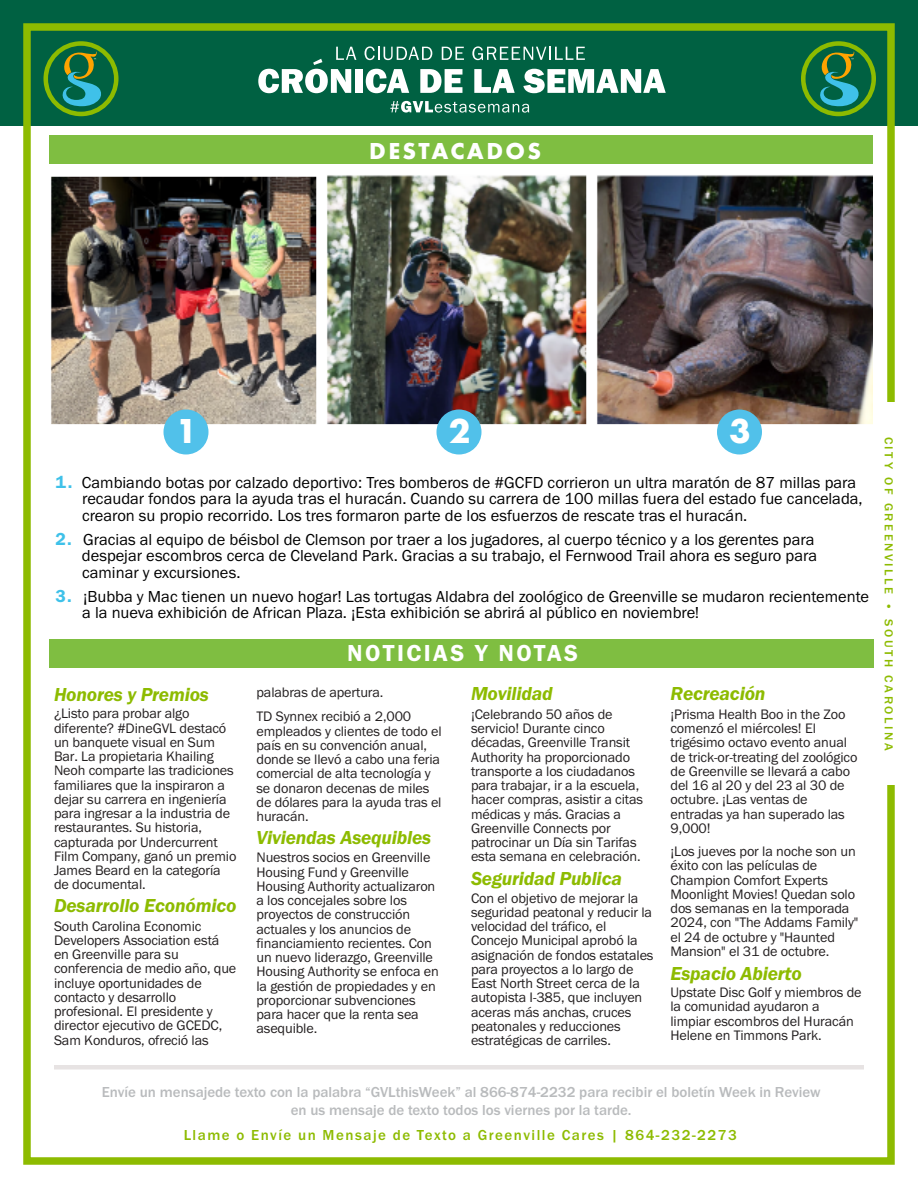
<style>
.page{position:relative;width:918px;height:1188px;background:#fff}
.page>*{position:absolute;margin:0;border:0;box-sizing:border-box;transform-origin:0 0}
.t1{font:700 36px "Futura PT";color:#fff}
.t2{font:24px "Franklin Gothic URW Dem";letter-spacing:.1em;color:#fff}
.t3{font:700 24px "Futura PT";letter-spacing:.1em;color:#fff}
.t4{font:19.5px "Franklin Gothic URW Dem Ita";letter-spacing:-.01em;color:#8dbb00}
.t5{font:16.5px/16.5px "Franklin Gothic URW Boo";color:#000}
.t6{font:500 15px/18px "Franklin Gothic URW";color:#b9bbbd;text-align:center}
.t7{font:500 15px "Franklin Gothic URW";letter-spacing:.1em;color:#8dbb00}
.t8{font:14.25px/14.2px "Franklin Gothic URW Boo";letter-spacing:-.01em;color:#231f20}
.t9{font:500 12px "Franklin Gothic URW";letter-spacing:.2em;color:#8dbb00;scale:1.07 1}
.s1{font-family:"Franklin Gothic URW Dem";font-size:18px;color:#3fc1e9}
</style>
<div class="page">
<div style="left:1px;top:0;width:917px;height:125px;background:#006142"></div>
<div style="left:44px;top:41px;width:74px;height:75px;background:#8dbb00;border-radius:50%"></div>
<div style="left:48px;top:46px;width:66px;height:66px;background:#006142;border-radius:50%"></div>
<svg style="left:60px;top:51px;width:42px;height:56px"></svg>
<svg style="left:801px;top:41px;width:75px;height:75px"></svg>
<div style="left:806px;top:46px;width:65px;height:66px;background:#006142;border-radius:50%"></div>
<svg style="left:818px;top:51px;width:41px;height:56px"></svg>
<div style="left:23px;top:23px;width:872px;height:1142px;border:8px solid #8dbb00"></div>
<div style="left:864px;top:403px;width:54px;height:382px;background:#fff"></div>
<div style="left:54px;top:1065px;width:810px;height:5px;background:#e7e3e3"></div>
<svg style="left:365px;top:46px;width:67px;height:14px"></svg>
<svg style="left:442px;top:47px;width:22px;height:13px"></svg>
<svg style="left:472px;top:46px;width:113px;height:14px"></svg>
<div style="left:355px;top:69px;width:8px;height:24px;background:#fff"></div>
<svg style="left:366px;top:69px;width:43px;height:24px"></svg>
<svg style="left:420px;top:69px;width:42px;height:24px"></svg>
<svg style="left:474px;top:69px;width:41px;height:24px"></svg>
<svg style="left:523px;top:69px;width:143px;height:24px"></svg>
<svg style="left:390px;top:101px;width:139px;height:12px"></svg>
<svg style="left:258px;top:47px;width:98px;height:46px"></svg>
<img style="left:23px;top:152px;width:850px;height:906px">
<div style="left:164px;top:410px;width:44px;height:44px;background:#51c1ea;border-radius:50%"></div>
<div style="left:436px;top:410px;width:46px;height:44px;background:#51c1ea;border-radius:50%"></div>
<div style="left:717px;top:410px;width:45px;height:44px;background:#51c1ea;border-radius:50%"></div>
<div style="left:50px;top:639px;width:824px;height:29px;background:#7fbe41"></div>
<div style="left:50px;top:135px;width:823px;height:29px;background:#7fbe41"></div>
<h2 class="t3" style="left:369px;top:135px;width:173px">DESTACADOS</h2>
<h1 class="t1" style="left:176px;top:408px;width:23px">1</h1>
<h1 class="t1" style="left:449px;top:408px;width:23px">2</h1>
<h1 class="t1" style="left:729px;top:408px;width:23px">3</h1>
<p class="t5" style="left:82px;top:473px;width:782px;text-indent:-26px"><span class="s1">1.</span> Cambiando botas por calzado deportivo: Tres bomberos de #GCFD corrieron un ultra maratón de 87 millas para recaudar fondos para la ayuda tras el huracán. Cuando su carrera de 100 millas fuera del estado fue cancelada, crearon su propio recorrido. Los tres formaron parte de los esfuerzos de rescate tras el huracán.</p>
<p class="t5" style="left:82px;top:530px;width:737px;text-indent:-26px"><span class="s1">2.</span> Gracias al equipo de béisbol de Clemson por traer a los jugadores, al cuerpo técnico y a los gerentes para despejar escombros cerca de Cleveland Park. Gracias a su trabajo, el Fernwood Trail ahora es seguro para caminar y excursiones.</p>
<p class="t5" style="left:82px;top:587px;width:789px;text-indent:-27px"><span class="s1">3.</span> ¡Bubba y Mac tienen un nuevo hogar! Las tortugas Aldabra del zoológico de Greenville se mudaron recientemente a la nueva exhibición de African Plaza. ¡Esta exhibición se abrirá al público en noviembre!</p>
<h2 class="t2" style="left:347px;top:638px;width:232px">NOTICIAS Y NOTAS</h2>
<h3 class="t4" style="left:54px;top:682px;width:157px">Honores y Premios</h3>
<p class="t8" style="left:54px;top:706px;width:184px">¿Listo para probar algo diferente? #DineGVL destacó un banquete visual en Sum<br>Bar. La propietaria Khailing<br>Neoh comparte las tradiciones familiares que la inspiraron a dejar su carrera en ingeniería para ingresar a la industria de restaurantes. Su historia, capturada por Undercurrent<br>Film Company, ganó un premio<br>James Beard en la categoría de documental.</p>
<h3 class="t4" style="left:54px;top:893px;width:184px">Desarrollo Económico</h3>
<p class="t8" style="left:54px;top:918px;width:184px">South Carolina Economic<br>Developers Association está en Greenville para su conferencia de medio año, que incluye oportunidades de contacto y desarrollo profesional. El presidente y director ejecutivo de GCEDC,<br>Sam Konduros, ofreció las</p>
<p class="t8" style="left:257px;top:679px;width:156px;line-height:24.8px">palabras de apertura.<br>TD Synnex recibió a 2,000</p>
<p class="t8" style="left:257px;top:723px;width:187px">empleados y clientes de todo el país en su convención anual, donde se llevó a cabo una feria comercial de alta tecnología y se donaron decenas de miles de dólares para la ayuda tras el huracán.</p>
<h3 class="t4" style="left:256px;top:824px;width:176px">Viviendas Asequibles</h3>
<p class="t8" style="left:256px;top:850px;width:184px">Nuestros socios en Greenville<br>Housing Fund y Greenville<br>Housing Authority actualizaron a los concejales sobre los proyectos de construcción actuales y los anuncios de financiamiento recientes. Con un nuevo liderazgo, Greenville<br>Housing Authority se enfoca en la gestión de propiedades y en proporcionar subvenciones para hacer que la renta sea asequible.</p>
<h3 class="t4" style="left:471px;top:681px;width:83px">Movilidad</h3>
<p class="t8" style="left:471px;top:707px;width:174px">¡Celebrando 50 años de servicio! Durante cinco décadas, Greenville Transit<br>Authority ha proporcionado transporte a los ciudadanos para trabajar, ir a la escuela, hacer compras, asistir a citas médicas y más. Gracias a<br>Greenville Connects por patrocinar un Día sin Tarifas esta semana en celebración.</p>
<h3 class="t4" style="left:471px;top:866px;width:152px">Seguridad Publica</h3>
<p class="t8" style="left:471px;top:890px;width:184px">Con el objetivo de mejorar la seguridad peatonal y reducir la velocidad del tráfico, el<br>Concejo Municipal aprobó la asignación de fondos estatales para proyectos a lo largo de<br>East North Street cerca de la autopista I-385, que incluyen aceras más anchas, cruces peatonales y reducciones estratégicas de carriles.</p>
<h3 class="t4" style="left:670px;top:681px;width:97px">Recreación</h3>
<p class="t8" style="left:670px;top:707px;width:188px">¡Prisma Health Boo in the Zoo comenzó el miércoles! El trigésimo octavo evento anual de trick-or-treating del zoológico de Greenville se llevará a cabo del 16 al 20 y del 23 al 30 de octubre. ¡Las ventas de entradas ya han superado las<br>9,000!</p>
<p class="t8" style="left:670px;top:844px;width:189px">¡Los jueves por la noche son un éxito con las películas de<br>Champion Comfort Experts<br>Moonlight Movies! Quedan solo dos semanas en la temporada<br>2024, con "The Addams Family" el 24 de octubre y "Haunted<br>Mansion" el 31 de octubre.</p>
<h3 class="t4" style="left:670px;top:961px;width:133px">Espacio Abierto</h3>
<p class="t8" style="left:670px;top:985px;width:193px">Upstate Disc Golf y miembros de la comunidad ayudaron a limpiar escombros del Huracán<br>Helene en Timmons Park.</p>
<p class="t6" style="left:102px;top:1083px;width:720px">Envíe un mensajede texto con la palabra “GVLthisWeek” al 866-874-2232 para recibir el boletín Week in Review en us mensaje de texto todos los viernes por la tarde.</p>
<p class="t7" style="left:184px;top:1126px;width:555px">Llame o Envíe un Mensaje de Texto a Greenville Cares | 864-232-2273</p>
<p class="t9" style="left:896px;top:437px;width:295px;rotate:90deg">CITY OF GREENVILLE • SOUTH CAROLINA</p>
</div>
